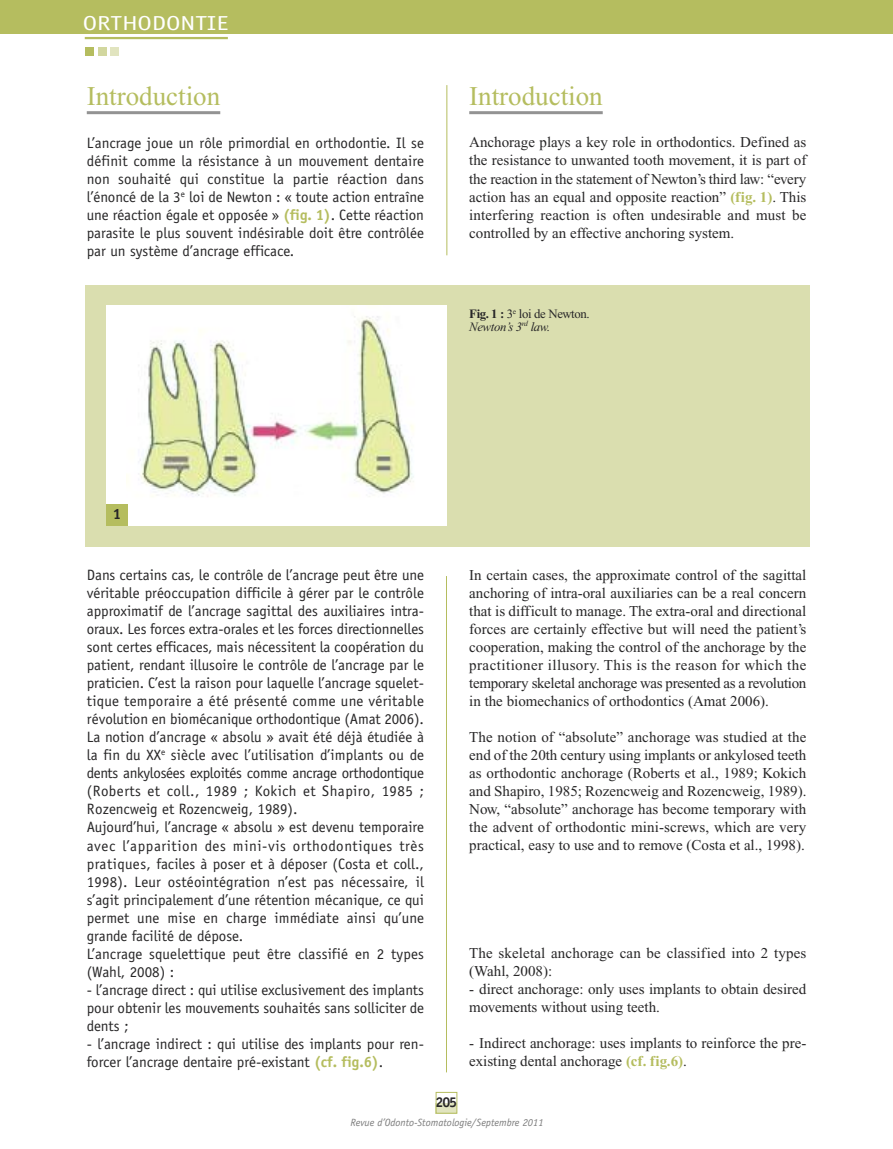
<style>
.page{position:relative;width:893px;height:1149px;background:#fff}
.page>*{position:absolute;margin:0;border:0;box-sizing:border-box;transform-origin:0 0}
.t1{font:27px "Times New Roman";color:#b5bd5f}
.t2{font:20.25px "Officina Sans";color:#fff;scale:1.28 1}
.t3{font:15px/18px "Officina Sans";color:#272627;text-align:justify}
.t4{font:15px/18px "Times New Roman";color:#272627;text-align:justify}
.t5{font:700 15px "Officina Sans";color:#272627}
.t6{font:700 14.25px "Officina Sans";color:#272627}
.t7{font:12.75px/12.8px "Times New Roman";letter-spacing:-.025em;color:#272627}
.t8{font:italic 10.5px "Officina Sans";color:#7d7d7d}
.s1{font-weight:700;color:#b5bd5f}
.s2{font-weight:700}
.s3{font-style:italic}
</style>
<div class="page">
<div style="left:436px;top:1102px;width:21px;height:11px;background:#e1e4bf"></div>
<div style="left:436px;top:1091px;width:21px;height:22px;border:1px solid #b5bd5f"></div>
<div style="left:0;top:0;width:893px;height:34px;background:#b5bd5f"></div>
<div style="left:85px;top:47px;width:9px;height:8px;background:#b5bd5f"></div>
<div style="left:98px;top:47px;width:8px;height:8px;background:#d2d79f"></div>
<div style="left:111px;top:47px;width:8px;height:8px;background:#e1e4bf"></div>
<hr style="left:85px;top:37px;width:143px;height:2px;background:#b5bd5f">
<hr style="left:87px;top:111px;width:133px;height:3px;background:#939393">
<hr style="left:469px;top:111px;width:134px;height:3px;background:#939393">
<hr style="left:446px;top:85px;width:1px;height:170px;background:#b5bd5f">
<div style="left:85px;top:285px;width:725px;height:261px;background:#dadeaf"></div>
<div style="left:106px;top:305px;width:340px;height:220px;background:#fff"></div>
<img style="left:126px;top:316px;width:288px;height:181px">
<div style="left:106px;top:504px;width:22px;height:21px;background:#b5bd5f"></div>
<hr style="left:446px;top:576px;width:1px;height:495px;background:#b5bd5f">
<h2 class="t2" style="left:83px;top:15px;width:115px">ORTHODONTIE</h2>
<h1 class="t1" style="left:87px;top:80px;width:135px">Introduction</h1>
<p class="t3" style="left:87px;top:135px;width:339px">L’ancrage joue un rôle primordial en orthodontie. Il se définit comme la résistance à un mouvement dentaire non souhaité qui constitue la partie réaction dans l’énoncé de la 3<sup>e</sup> loi de Newton : « toute action entraîne une réaction égale et opposée » <span class="s1">(fig. 1)</span>. Cette réaction parasite le plus souvent indésirable doit être contrôlée par un système d’ancrage efficace.</p>
<h1 class="t1" style="left:469px;top:80px;width:135px">Introduction</h1>
<p class="t4" style="left:469px;top:135px;width:339px">Anchorage plays a key role in orthodontics. Defined as the resistance to unwanted tooth movement, it is part of the reaction in the statement of Newton’s third law: “every action has an equal and opposite reaction” <span class="s1">(fig. 1)</span>. This interfering reaction is often undesirable and must be controlled by an effective anchoring system.</p>
<p class="t7" style="left:469px;top:308px;width:122px"><span class="s2">Fig. 1 :</span> 3<sup>e</sup> loi de Newton.<br><span class="s3">Newton’s 3</span><sup>rd</sup> <span class="s3">law.</span></p>
<p class="t5" style="left:113px;top:507px;width:10px">1</p>
<p class="t3" style="left:87px;top:567px;width:339px;text-align:left">Dans certains cas, le contrôle de l’ancrage peut être une véritable préoccupation difficile à gérer par le contrôle approximatif de l’ancrage sagittal des auxiliaires intra&shy;oraux. Les forces extra-orales et les forces directionnelles sont certes efficaces, mais nécessitent la coopération du patient, rendant illusoire le contrôle de l’ancrage par le praticien. C’est la raison pour laquelle l’ancrage squelet&shy;tique temporaire a été présenté comme une véritable révolution en biomécanique orthodontique (Amat 2006).<br>La notion d’ancrage « absolu » avait été déjà étudiée à la fin du XX<sup>e</sup> siècle avec l’utilisation d’implants ou de dents ankylosées exploités comme ancrage orthodontique (Roberts et coll., 1989 ; Kokich et Shapiro, 1985 ; Rozencweig et Rozencweig, 1989).<br>Aujourd’hui, l’ancrage « absolu » est devenu temporaire avec l’apparition des mini-vis orthodontiques très pratiques, faciles à poser et à déposer (Costa et coll., 1998). Leur ostéointégration n’est pas nécessaire, il s’agit principalement d’une rétention mécanique, ce qui permet une mise en charge immédiate ainsi qu’une grande facilité de dépose.<br>L’ancrage squelettique peut être classifié en 2 types (Wahl, 2008) :</p>
<p class="t3" style="left:87px;top:981px;width:339px">- l’ancrage direct : qui utilise exclusivement des implants pour obtenir les mouvements souhaités sans solliciter de dents ;</p>
<p class="t3" style="left:87px;top:1035px;width:339px">- l’ancrage indirect : qui utilise des implants pour ren&shy;forcer l’ancrage dentaire pré-existant <span class="s1">(cf. fig.6)</span>.</p>
<p class="t6" style="left:435px;top:1096px;width:23px">205</p>
<p class="t4" style="left:469px;top:567px;width:339px">In certain cases, the approximate control of the sagittal anchoring of intra-oral auxiliaries can be a real concern that is difficult to manage. The extra-oral and directional forces are certainly effective but will need the patient’s cooperation, making the control of the anchorage by the practitioner illusory. This is the reason for which the temporary skeletal anchorage was presented as a revolution in the biomechanics of orthodontics (Amat 2006).</p>
<p class="t4" style="left:469px;top:729px;width:339px">The notion of “absolute” anchorage was studied at the end of the 20th century using implants or ankylosed teeth as orthodontic anchorage (Roberts et al., 1989; Kokich and Shapiro, 1985; Rozencweig and Rozencweig, 1989).<br>Now, “absolute” anchorage has become temporary with the advent of orthodontic mini-screws, which are very practical, easy to use and to remove (Costa et al., 1998).</p>
<p class="t4" style="left:469px;top:945px;width:339px">The skeletal anchorage can be classified into 2 types (Wahl, 2008):</p>
<p class="t4" style="left:469px;top:981px;width:339px">- direct anchorage: only uses implants to obtain desired movements without using teeth.</p>
<p class="t4" style="left:469px;top:1035px;width:339px">- Indirect anchorage: uses implants to reinforce the pre&shy;existing dental anchorage <span class="s1">(cf. fig.6)</span>.</p>
<p class="t8" style="left:350px;top:1117px;width:195px">Revue d’Odonto-Stomatologie/Septembre 2011</p>
</div>
